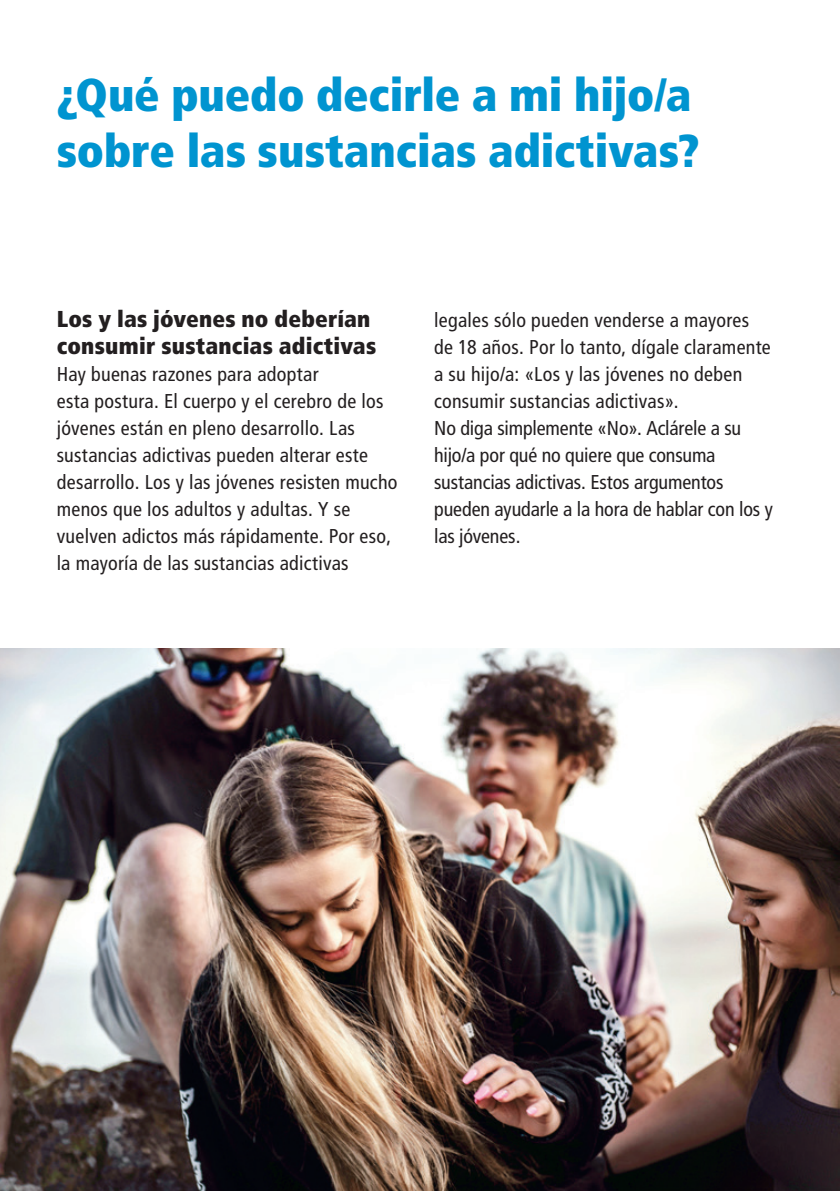
<style>
.page{position:relative;width:840px;height:1191px;background:#fff}
.page>*{position:absolute;margin:0;border:0;box-sizing:border-box;transform-origin:0 0}
.t1{font:900 condensed 46px/56px "Frutiger";letter-spacing:-.005em;color:#0094d0}
.t2{font:900 condensed 23px/27px "Frutiger";letter-spacing:.01em;color:#231f20}
.t3{font:condensed 20px/27px "Frutiger";letter-spacing:.01em;color:#231f20}
</style>
<div class="page">
<img style="left:0;top:648px;width:839px;height:543px">
<h1 class="t1" style="left:57px;top:67px;width:644px">¿Qué puedo decirle a mi hijo/a sobre las sustancias adictivas?</h1>
<p class="t2" style="left:57px;top:305px;width:321px">Los y las jóvenes no deberían consumir sustancias adictivas</p>
<p class="t3" style="left:57px;top:360px;width:342px">Hay buenas razones para adoptar<br>esta postura. El cuerpo y el cerebro de los jóvenes están en pleno desarrollo. Las sustancias adictivas pueden alterar este desarrollo. Los y las jóvenes resisten mucho menos que los adultos y adultas. Y se vuelven adictos más rápidamente. Por eso, la mayoría de las sustancias adictivas</p>
<p class="t3" style="left:434px;top:306px;width:340px">legales sólo pueden venderse a mayores de 18 años. Por lo tanto, dígale claramente a su hijo/a: «Los y las jóvenes no deben consumir sustancias adictivas».<br>No diga simplemente «No». Aclárele a su hijo/a por qué no quiere que consuma sustancias adictivas. Estos argumentos pueden ayudarle a la hora de hablar con los y las jóvenes.</p>
</div>
